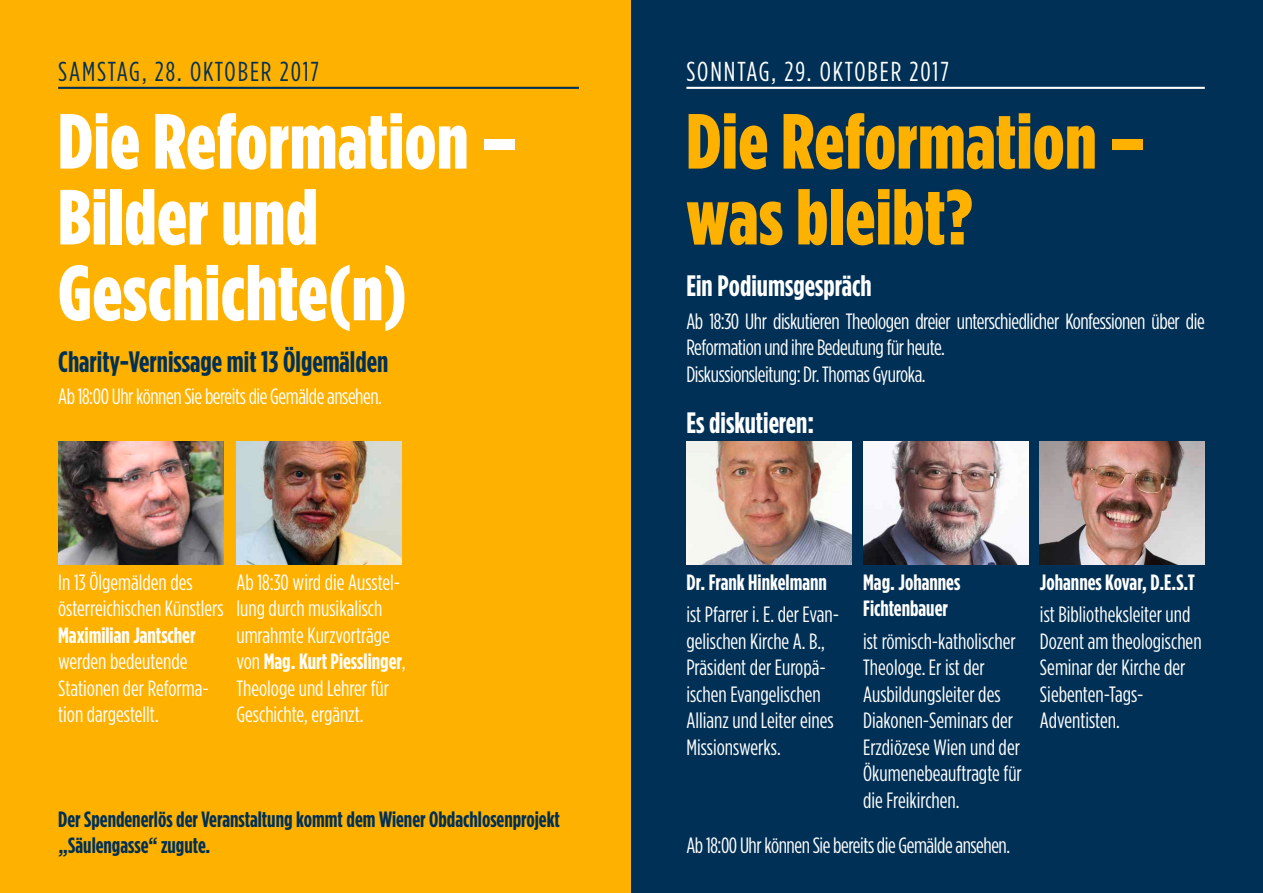
<style>
.page{position:relative;width:1263px;height:893px;background:#fff}
.page>*{position:absolute;margin:0;border:0;box-sizing:border-box;transform-origin:0 0}
.t1{font:900 78px/75.9px "Gotham Condensed";letter-spacing:.01em;color:#fff}
.t2{font:900 78px/75.9px "Gotham Condensed";letter-spacing:.01em;color:#ffb100}
.t3{font:700 29.55px "Gotham Condensed";color:#003055}
.t4{font:700 29.55px "Gotham Condensed";color:#fff}
.t5{font:27.45px "Gotham Condensed";letter-spacing:.07em;color:#fff}
.t6{font:27.45px "Gotham Condensed";letter-spacing:.07em;color:#003055}
.t7{font:22.05px/26.5px "Gotham Condensed";color:#fff}
.t8{font:22.05px/26.5px "Gotham Condensed";letter-spacing:-.02em;color:#fff}
.t9{font:700 22.05px/26.5px "Gotham Condensed";color:#003055}
.t10{font:700 22.05px/26.5px "Gotham Condensed";color:#fff}
.s1{font-weight:700}
</style>
<div class="page">
<div style="left:0;top:0;width:631px;height:893px;background:#ffb100"></div>
<div style="left:631px;top:0;width:632px;height:893px;background:#003055"></div>
<hr style="left:686px;top:87px;width:519px;height:2px;background:#fff">
<img style="left:686px;top:442px;width:165px;height:122px">
<img style="left:863px;top:442px;width:165px;height:122px">
<img style="left:1040px;top:442px;width:165px;height:122px">
<hr style="left:58px;top:87px;width:521px;height:2px;background:#003055">
<img style="left:58px;top:442px;width:165px;height:122px">
<img style="left:236px;top:442px;width:165px;height:122px">
<p class="t6" style="left:58px;top:56px;width:262px">SAMSTAG, 28. OKTOBER 2017</p>
<h1 class="t1" style="left:58px;top:103px;width:460px">Die Reformation –<br>Bilder und<br>Geschichte(n)</h1>
<h2 class="t3" style="left:58px;top:344px;width:332px">Charity-Vernissage mit 13 Ölgemälden</h2>
<p class="t8" style="left:58px;top:383px;width:325px">Ab 18:00 Uhr können Sie bereits die Gemälde ansehen.</p>
<p class="t7" style="left:58px;top:568px;width:167px">In 13 Ölgemälden des österreichischen Künstlers</p>
<p class="t10" style="left:58px;top:622px;width:139px">Maximilian Jantscher</p>
<p class="t7" style="left:58px;top:648px;width:152px">werden bedeutende<br>Stationen der Reforma&shy;tion dargestellt.</p>
<p class="t7" style="left:236px;top:568px;width:171px">Ab 18:30 wird die Ausstel&shy;lung durch musikalisch umrahmte Kurzvorträge von <span class="s1">Mag. Kurt Piesslinger</span>,<br>Theologe und Lehrer für<br>Geschichte, ergänzt.</p>
<p class="t9" style="left:58px;top:806px;width:503px">Der Spendenerlös der Veranstaltung kommt dem Wiener Obdachlosenprojekt „Säulengasse“ zugute.</p>
<p class="t5" style="left:686px;top:56px;width:264px">SONNTAG, 29. OKTOBER 2017</p>
<h1 class="t2" style="left:686px;top:103px;width:460px">Die Reformation – was bleibt?</h1>
<h2 class="t4" style="left:686px;top:268px;width:187px">Ein Podiumsgespräch</h2>
<p class="t8" style="left:686px;top:307px;width:520px">Ab 18:30 Uhr diskutieren Theologen dreier unterschiedlicher Konfessionen über die<br>Reformation und ihre Bedeutung für heute.<br>Diskussionsleitung: Dr. Thomas Gyuroka.</p>
<h2 class="t4" style="left:686px;top:406px;width:129px">Es diskutieren:</h2>
<p class="t10" style="left:686px;top:568px;width:142px">Dr. Frank Hinkelmann</p>
<p class="t7" style="left:686px;top:601px;width:154px">ist Pfarrer i. E. der Evan&shy;gelischen Kirche A. B.,<br>Präsident der Europä&shy;ischen Evangelischen<br>Allianz und Leiter eines<br>Missionswerks.</p>
<p class="t10" style="left:863px;top:568px;width:99px">Mag. Johannes<br>Fichtenbauer</p>
<p class="t7" style="left:863px;top:627px;width:160px">ist römisch-katholischer<br>Theologe. Er ist der<br>Ausbildungsleiter des<br>Diakonen-Seminars der<br>Erzdiözese Wien und der<br>Ökumenebeauftragte für die Freikirchen.</p>
<p class="t8" style="left:686px;top:832px;width:325px">Ab 18:00 Uhr können Sie bereits die Gemälde ansehen.</p>
<p class="t10" style="left:1040px;top:568px;width:156px">Johannes Kovar, D.E.S.T</p>
<p class="t7" style="left:1040px;top:601px;width:163px">ist Bibliotheksleiter und<br>Dozent am theologischen<br>Seminar der Kirche der<br>Siebenten-Tags-<br>Adventisten.</p>
</div>
